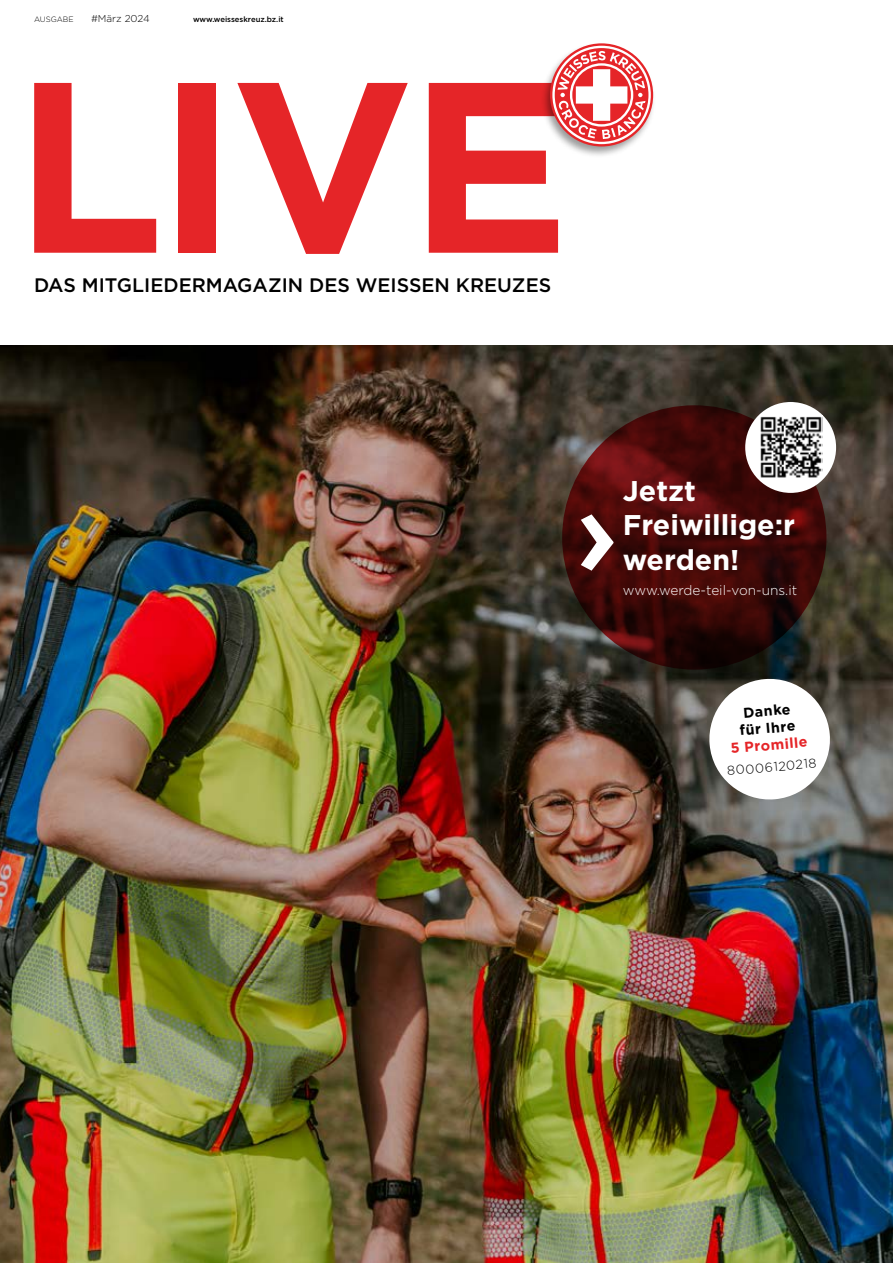
<style>
.page{position:relative;width:893px;height:1263px;background:#fff}
.page>*{position:absolute;margin:0;border:0;box-sizing:border-box;transform-origin:0 0}
.t1{font:700 242.55px "Gotham";color:#e52528}
.t2{font:700 28.5px/34.5px "Gotham";color:#fff}
.t3{font:500 19.5px "Gotham";color:#000}
.t4{font:700 14.25px/17.1px "Gotham";color:#000;text-align:center}
.t5{font:700 14.25px "Gotham";color:#e52528}
.t6{font:300 13.65px "Gotham";color:#fff}
.t7{font:300 12.75px "Gotham";color:#000}
.t8{font:300 9.9px "Gotham";letter-spacing:-.005em;color:#000}
.t9{font:500 7.8px "Gotham";color:#000}
.t10{font:300 7.8px "Gotham";color:#000}
</style>
<div class="page">
<div style="left:541px;top:43px;width:116px;height:116px;background:#000;opacity:.4"></div>
<svg style="left:550px;top:43px;width:103px;height:103px"></svg>
<img style="left:0;top:346px;width:893px;height:917px">
<svg style="left:562px;top:405px;width:264px;height:265px"></svg>
<div style="left:745px;top:402px;width:91px;height:91px;background:#fff;border-radius:50%"></div>
<img style="left:760px;top:416px;width:62px;height:62px">
<svg style="left:707px;top:676px;width:126px;height:126px"></svg>
<svg style="left:581px;top:514px;width:32px;height:57px"></svg>
<p class="t10" style="left:34px;top:15px;width:41px">AUSGABE</p>
<p class="t8" style="left:91px;top:13px;width:60px">#März 2024</p>
<p class="t9" style="left:193px;top:14px;width:92px">www.weisseskreuz.bz.it</p>
<h1 class="t1" style="left:14px;top:27px;width:559px">LIVE</h1>
<p class="t3" style="left:34px;top:273px;width:519px">DAS MITGLIEDERMAGAZIN DES WEISSEN KREUZES</p>
<h2 class="t2" style="left:623px;top:473px;width:174px">Jetzt<br>Freiwillige:r werden!</h2>
<p class="t6" style="left:623px;top:583px;width:176px">www.werde-teil-von-uns.it</p>
<p class="t4" style="left:737px;top:704px;width:57px;rotate:-5deg">Danke für Ihre</p>
<p class="t5" style="left:730px;top:740px;width:79px;rotate:-5deg">5 Promille</p>
<p class="t7" style="left:726px;top:764px;width:91px;rotate:-5deg">80006120218</p>
</div>
